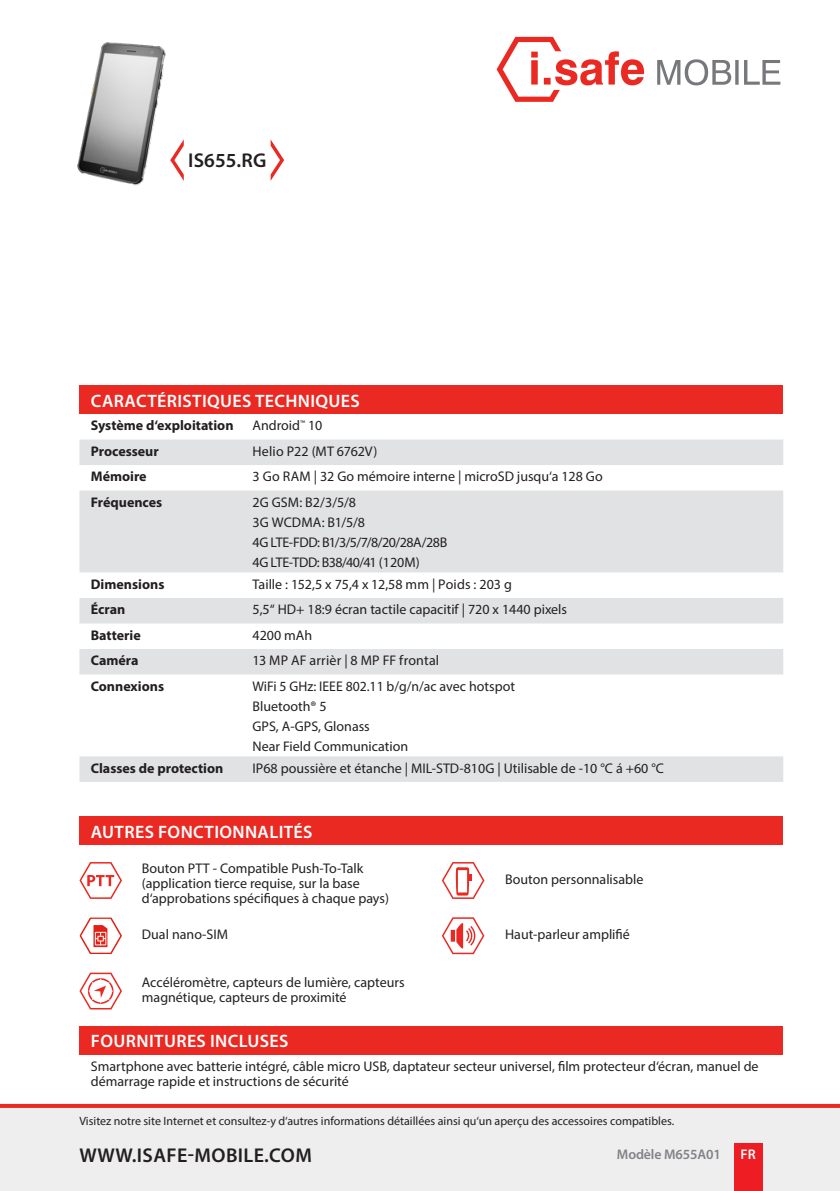
<style>
.page{position:relative;width:840px;height:1191px;background:#fff}
.page>*{position:absolute;margin:0;border:0;box-sizing:border-box;transform-origin:0 0}
.CB_AF_Gerätenamen-klein{font:600 20px "Myriad Pro";letter-spacing:.02em;color:#231f20}
.t1{font:600 18px "Myriad Pro";letter-spacing:.02em;color:#fff}
.CB_AF_Tabelle-Inhalt{font:14px/15px "Myriad Pro";color:#231f20}
.CB_AF_Tabelle-Bezeichnung{font:700 14px "Myriad Pro";color:#231f20}
.CB_AF_Tabelle-Inhalt-2{font:14px/20px "Myriad Pro";letter-spacing:-.02em;color:#231f20}
.t2{font:600 14px "Myriad Pro";letter-spacing:-.01em;color:#808285}
.t3{font:600 14px "Myriad Pro";color:#fff}
.t4{font:12px "Myriad Pro";color:#231f20}
</style>
<div class="page">
<div style="left:0;top:1106px;width:839px;height:85px;background:#eeeeef"></div>
<svg style="left:0;top:1104px;width:839px;height:4px;background:#ea2c25"></svg>
<div style="left:733px;top:1143px;width:29px;height:48px;background:#ee1d23"></div>
<svg style="left:179px;top:139px;width:5px;height:42px"></svg>
<svg style="left:270px;top:139px;width:14px;height:42px"></svg>
<svg style="left:657px;top:59px;width:123px;height:26px"></svg>
<svg style="left:496px;top:37px;width:147px;height:65px"></svg>
<svg style="left:79px;top:917px;width:43px;height:37px"></svg>
<svg style="left:79px;top:972px;width:43px;height:37px"></svg>
<svg style="left:442px;top:917px;width:42px;height:37px"></svg>
<svg style="left:79px;top:862px;width:43px;height:37px"></svg>
<svg style="left:442px;top:862px;width:42px;height:37px"></svg>
<img style="left:77px;top:42px;width:89px;height:144px">
<div style="left:79px;top:386px;width:703px;height:28px;background:#ea2922"></div>
<svg style="left:79px;top:439px;width:703px;height:343px;fill:#e1e2e4"></svg>
<div style="left:79px;top:816px;width:703px;height:29px;background:#ea2922"></div>
<div style="left:79px;top:1026px;width:703px;height:28px;background:#ea2922"></div>
<p class="CB_AF_Gerätenamen-klein" style="left:188px;top:148px;width:80px">IS655.RG</p>
<p class="t1" style="left:91px;top:389px;width:270px">CARACTÉRISTIQUES TECHNIQUES</p>
<p class="CB_AF_Tabelle-Bezeichnung" style="left:91px;top:416px;width:144px">Système d‘exploitation</p>
<p class="CB_AF_Tabelle-Inhalt" style="left:252px;top:418px;width:71px">Android<sup>™</sup> 10</p>
<p class="CB_AF_Tabelle-Bezeichnung" style="left:91px;top:442px;width:69px">Processeur</p>
<p class="CB_AF_Tabelle-Inhalt" style="left:252px;top:443px;width:126px">Helio P22 (MT 6762V)</p>
<p class="CB_AF_Tabelle-Bezeichnung" style="left:91px;top:467px;width:57px">Mémoire</p>
<p class="CB_AF_Tabelle-Inhalt" style="left:252px;top:469px;width:351px">3 Go RAM | 32 Go mémoire interne | microSD jusqu‘a 128 Go</p>
<p class="CB_AF_Tabelle-Bezeichnung" style="left:91px;top:493px;width:73px">Fréquences</p>
<p class="CB_AF_Tabelle-Inhalt-2" style="left:252px;top:492px;width:196px">2G GSM: B2/3/5/8<br>3G WCDMA: B1/5/8<br>4G LTE-FDD: B1/3/5/7/8/20/28A/28B<br>4G LTE-TDD: B38/40/41 (120M)</p>
<p class="CB_AF_Tabelle-Bezeichnung" style="left:91px;top:575px;width:75px">Dimensions</p>
<p class="CB_AF_Tabelle-Inhalt" style="left:252px;top:576px;width:261px">Taille : 152,5 x 75,4 x 12,58 mm | Poids : 203 g</p>
<p class="CB_AF_Tabelle-Bezeichnung" style="left:91px;top:600px;width:36px">Écran</p>
<p class="CB_AF_Tabelle-Inhalt" style="left:252px;top:602px;width:316px">5,5“ HD+ 18:9 écran tactile capacitif | 720 x 1440 pixels</p>
<p class="CB_AF_Tabelle-Bezeichnung" style="left:91px;top:626px;width:51px">Batterie</p>
<p class="CB_AF_Tabelle-Inhalt" style="left:252px;top:627px;width:61px">4200 mAh</p>
<p class="CB_AF_Tabelle-Bezeichnung" style="left:91px;top:651px;width:49px">Caméra</p>
<p class="CB_AF_Tabelle-Inhalt" style="left:252px;top:653px;width:188px">13 MP AF arrièr | 8 MP FF frontal</p>
<p class="CB_AF_Tabelle-Bezeichnung" style="left:91px;top:677px;width:75px">Connexions</p>
<p class="CB_AF_Tabelle-Inhalt" style="left:252px;top:676px;width:264px;line-height:20px">WiFi 5 GHz: IEEE 802.11 b/g/n/ac avec hotspot<br>Bluetooth® 5<br>GPS, A-GPS, Glonass<br>Near Field Communication</p>
<p class="CB_AF_Tabelle-Bezeichnung" style="left:91px;top:758px;width:134px">Classes de protection</p>
<p class="CB_AF_Tabelle-Inhalt" style="left:252px;top:760px;width:413px">IP68 poussière et étanche | MIL-STD-810G | Utilisable de -10 °C á +60 °C</p>
<p class="t1" style="left:91px;top:820px;width:223px">AUTRES FONCTIONNALITÉS</p>
<p class="CB_AF_Tabelle-Inhalt" style="left:142px;top:860px;width:248px">Bouton PTT - Compatible Push-To-Talk (application tierce requise, sur la base d‘approbations spécifiques à chaque pays)</p>
<p class="CB_AF_Tabelle-Inhalt" style="left:142px;top:926px;width:88px">Dual nano-SIM</p>
<p class="CB_AF_Tabelle-Inhalt" style="left:142px;top:975px;width:264px">Accéléromètre, capteurs de lumière, capteurs magnétique, capteurs de proximité</p>
<p class="CB_AF_Tabelle-Inhalt" style="left:505px;top:871px;width:140px">Bouton personnalisable</p>
<p class="CB_AF_Tabelle-Inhalt" style="left:505px;top:926px;width:126px">Haut-parleur amplifié</p>
<p class="t1" style="left:91px;top:1030px;width:199px">FOURNITURES INCLUSES</p>
<p class="CB_AF_Tabelle-Inhalt" style="left:91px;top:1058px;width:669px">Smartphone avec batterie intégré, câble micro USB, daptateur secteur universel, film protecteur d‘écran, manuel de démarrage rapide et instructions de sécurité</p>
<p class="t4" style="left:79px;top:1113px;width:596px">Visitez notre site Internet et consultez-y d‘autres informations détaillées ainsi qu‘un aperçu des accessoires compatibles.</p>
<p class="CB_AF_Gerätenamen-klein" style="left:80px;top:1142px;width:233px">WWW.ISAFE-MOBILE.COM</p>
<p class="t2" style="left:616px;top:1145px;width:105px">Modèle M655A01</p>
<p class="t3" style="left:740px;top:1145px;width:17px">FR</p>
</div>
